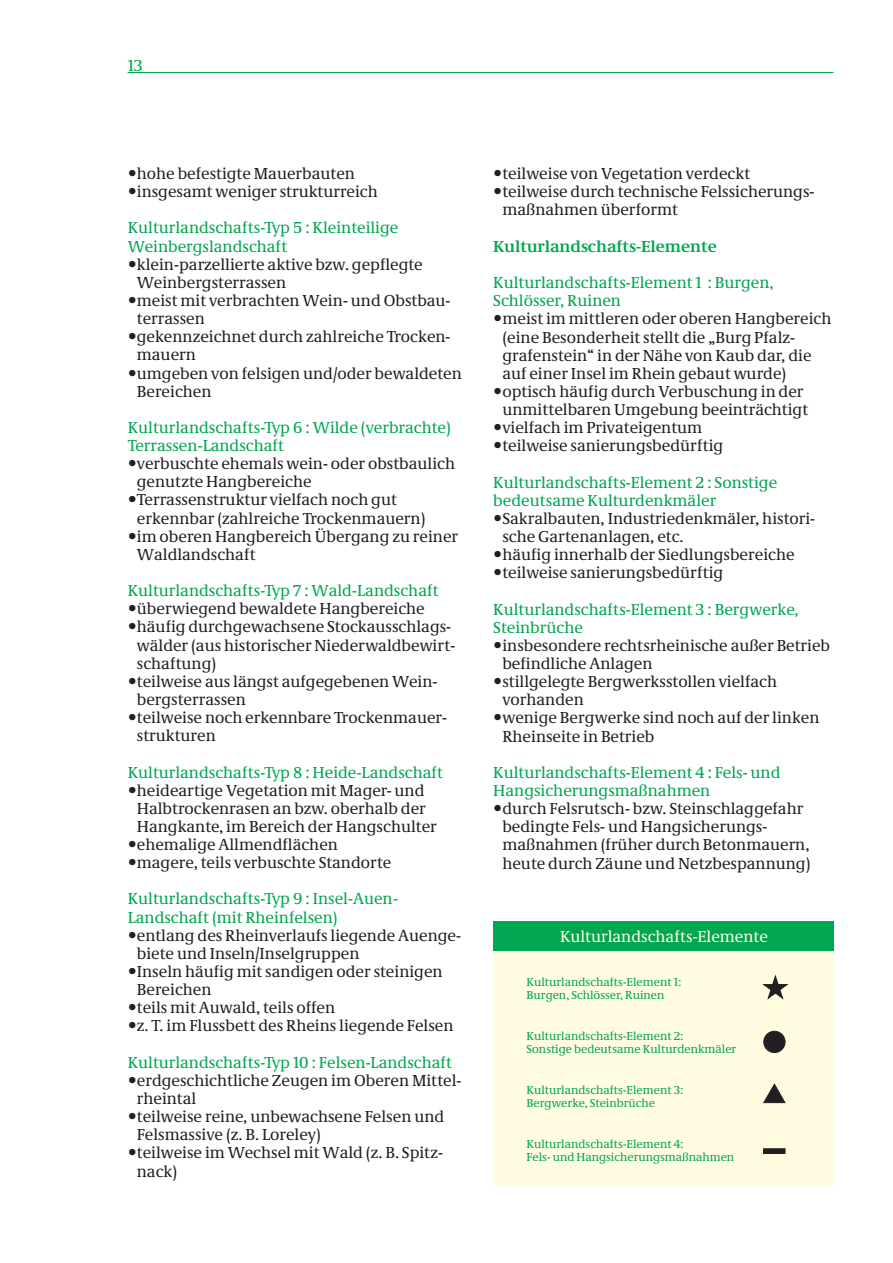
<style>
.page{position:relative;width:893px;height:1263px;background:#fff}
.page>*{position:absolute;margin:0;border:0;box-sizing:border-box;transform-origin:0 0}
.t1{font:16.5px/18.1px "Neue Demos";color:#231f20}
.t2{font:16.5px/18.1px "Neue Demos";color:#00a650}
.t3{font:700 16.5px "Neue Demos";color:#00a650}
.t4{font:16.5px "Neue Demos";color:#fffcdf}
.t5{font:12px/13.2px "Neue Demos";color:#00a650}
</style>
<div class="page">
<hr style="left:128px;top:72px;width:705px;height:1px;background:#00a650">
<div style="left:493px;top:922px;width:340px;height:264px;background:#fffcdf"></div>
<div style="left:764px;top:1031px;width:21px;height:22px;background:#231f20;border-radius:50%"></div>
<div style="left:763px;top:1031px;width:22px;height:22px;border:1px solid #231f20;border-radius:50%"></div>
<div style="left:764px;top:1149px;width:21px;height:4px;border:1px solid #231f20"></div>
<svg style="left:763px;top:1084px;width:22px;height:19px"></svg>
<svg style="left:763px;top:976px;width:25px;height:23px"></svg>
<div style="left:493px;top:922px;width:340px;height:29px;background:#00a650"></div>
<p class="t2" style="left:128px;top:58px;width:16px">13</p>
<p class="t1" style="left:137px;top:166px;width:242px">hohe befestigte Mauerbauten insgesamt weniger strukturreich</p>
<p class="t2" style="left:128px;top:220px;width:272px">Kulturlandschafts-Typ 5 : Kleinteilige<br>Weinbergslandschaft</p>
<p class="t1" style="left:137px;top:257px;width:326px">klein-parzellierte aktive bzw. gepflegte<br>Weinbergsterrassen<br>meist mit verbrachten Wein- und Obstbau&shy;terrassen<br>gekennzeichnet durch zahlreiche Trocken&shy;mauern<br>umgeben von felsigen und/oder bewaldeten<br>Bereichen</p>
<p class="t2" style="left:128px;top:420px;width:325px">Kulturlandschafts-Typ 6 : Wilde (verbrachte)<br>Terrassen-Landschaft</p>
<p class="t1" style="left:137px;top:456px;width:323px">verbuschte ehemals wein- oder obstbaulich genutzte Hangbereiche<br>Terrassenstruktur vielfach noch gut erkennbar (zahlreiche Trockenmauern)<br>im oberen Hangbereich Übergang zu reiner Waldlandschaft</p>
<p class="t2" style="left:128px;top:583px;width:312px">Kulturlandschafts-Typ 7 : Wald-Landschaft</p>
<p class="t1" style="left:137px;top:601px;width:320px">überwiegend bewaldete Hangbereiche häufig durchgewachsene Stockausschlags&shy;wälder (aus historischer Niederwaldbewirt&shy;schaftung)<br>teilweise aus längst aufgegebenen Wein&shy;bergsterrassen<br>teilweise noch erkennbare Trockenmauer&shy;strukturen</p>
<p class="t2" style="left:128px;top:764px;width:317px">Kulturlandschafts-Typ 8 : Heide-Landschaft</p>
<p class="t1" style="left:137px;top:783px;width:301px">heideartige Vegetation mit Mager- und Halbtrockenrasen an bzw. oberhalb der Hangkante, im Bereich der Hangschulter ehemalige Allmendflächen<br>magere, teils verbuschte Standorte</p>
<p class="t2" style="left:128px;top:891px;width:272px">Kulturlandschafts-Typ 9 : Insel-Auen-<br>Landschaft (mit Rheinfelsen)</p>
<p class="t1" style="left:137px;top:928px;width:326px">entlang des Rheinverlaufs liegende Auenge&shy;biete und Inseln/Inselgruppen<br>Inseln häufig mit sandigen oder steinigen Bereichen<br>teils mit Auwald, teils offen<br>z. T. im Flussbett des Rheins liegende Felsen</p>
<p class="t1" style="left:137px;top:1073px;width:326px">erdgeschichtliche Zeugen im Oberen Mittel&shy;rheintal<br>teilweise reine, unbewachsene Felsen und<br>Felsmassive (z. B. Loreley)<br>teilweise im Wechsel mit Wald (z. B. Spitz&shy;nack)</p>
<p class="t2" style="left:128px;top:1055px;width:326px">Kulturlandschafts-Typ 10 : Felsen-Landschaft</p>
<p class="t1" style="left:502px;top:166px;width:313px">teilweise von Vegetation verdeckt teilweise durch technische Felssicherungs&shy;maßnahmen überformt</p>
<p class="t3" style="left:493px;top:240px;width:225px">Kulturlandschafts-Elemente</p>
<p class="t2" style="left:493px;top:275px;width:282px">Kulturlandschafts-Element 1 : Burgen,<br>Schlösser, Ruinen</p>
<p class="t1" style="left:502px;top:311px;width:331px">meist im mittleren oder oberen Hangbereich (eine Besonderheit stellt die „Burg Pfalz&shy;grafenstein“ in der Nähe von Kaub dar, die auf einer Insel im Rhein gebaut wurde) optisch häufig durch Verbuschung in der unmittelbaren Umgebung beeinträchtigt vielfach im Privateigentum<br>teilweise sanierungsbedürftig</p>
<p class="t2" style="left:493px;top:475px;width:285px">Kulturlandschafts-Element 2 : Sonstige bedeutsame Kulturdenkmäler</p>
<p class="t1" style="left:502px;top:511px;width:314px">Sakralbauten, Industriedenkmäler, histori&shy;sche Gartenanlagen, etc.<br>häufig innerhalb der Siedlungsbereiche teilweise sanierungsbedürftig</p>
<p class="t2" style="left:493px;top:602px;width:307px">Kulturlandschafts-Element 3 : Bergwerke,<br>Steinbrüche</p>
<p class="t1" style="left:502px;top:638px;width:329px">insbesondere rechtsrheinische außer Betrieb befindliche Anlagen<br>stillgelegte Bergwerksstollen vielfach vorhanden<br>wenige Bergwerke sind noch auf der linken<br>Rheinseite in Betrieb</p>
<p class="t2" style="left:493px;top:765px;width:289px">Kulturlandschafts-Element 4 : Fels- und<br>Hangsicherungsmaßnahmen</p>
<p class="t1" style="left:502px;top:801px;width:310px">durch Felsrutsch- bzw. Steinschlaggefahr bedingte Fels- und Hangsicherungs&shy;maßnahmen (früher durch Betonmauern, heute durch Zäune und Netzbespannung)</p>
<p class="t4" style="left:560px;top:931px;width:209px">Kulturlandschafts-Elemente</p>
<p class="t5" style="left:527px;top:976px;width:156px">Kulturlandschafts-Element 1:<br>Burgen, Schlösser, Ruinen</p>
<p class="t5" style="left:527px;top:1030px;width:211px">Kulturlandschafts-Element 2:<br>Sonstige bedeutsame Kulturdenkmäler</p>
<p class="t5" style="left:527px;top:1084px;width:158px">Kulturlandschafts-Element 3:<br>Bergwerke, Steinbrüche</p>
<p class="t5" style="left:527px;top:1138px;width:209px">Kulturlandschafts-Element 4:<br>Fels- und Hangsicherungsmaßnahmen</p>
</div>
